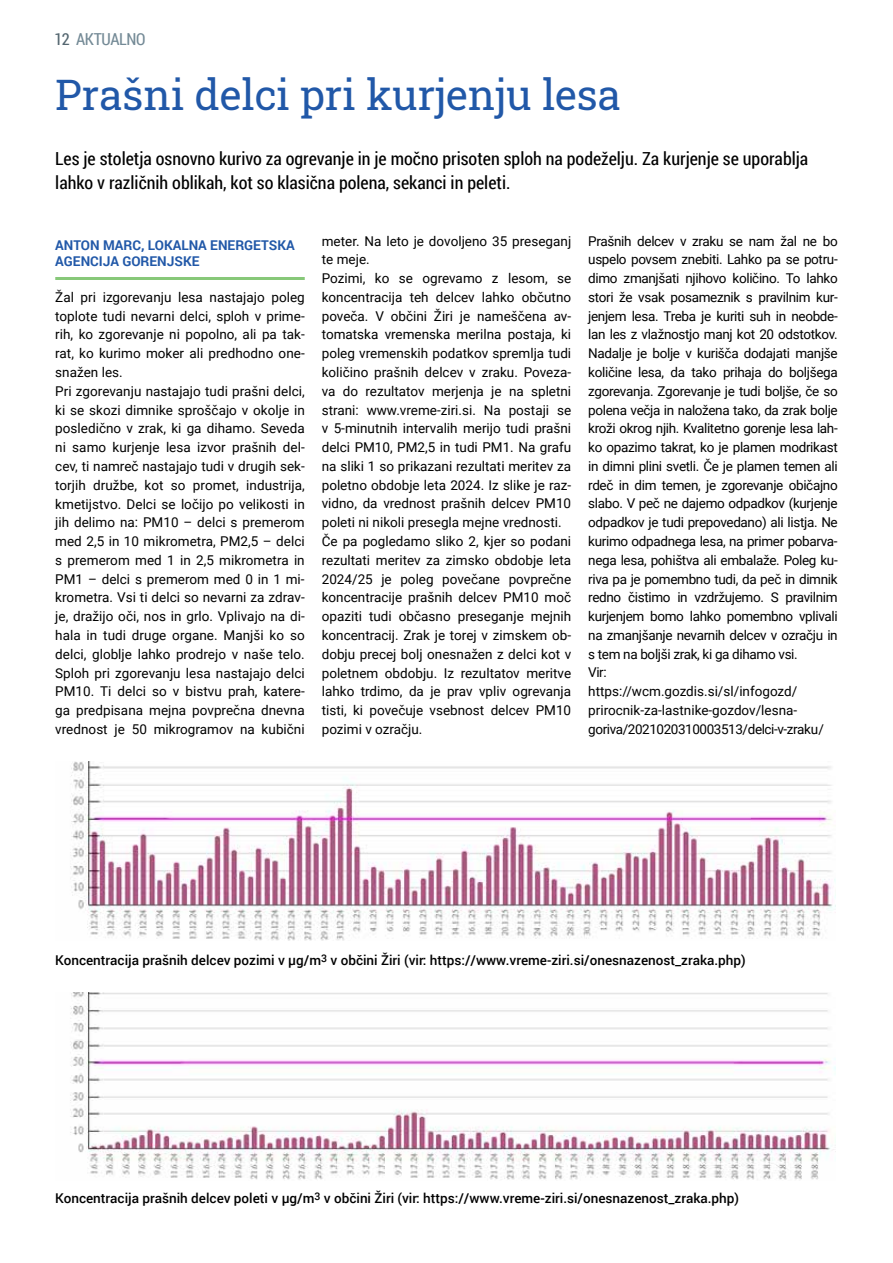
<style>
.page{position:relative;width:893px;height:1263px;background:#fff}
.page>*{position:absolute;margin:0;border:0;box-sizing:border-box;transform-origin:0 0}
.t1{font:42px "Roboto Slab";color:#2158a8}
.t2{font:18px/24px "Roboto Condensed";color:#000}
.t3{font:16.5px "Roboto Condensed";letter-spacing:-.02em;color:#748a96}
.t4{font:13.5px/18.8px "Roboto";color:#000}
.t5{font:13.5px/18.8px "Roboto";letter-spacing:-.025em;color:#000}
.t6{font:500 13.5px "Roboto";color:#000}
.t7{font:700 13.5px/16.2px "Roboto";color:#2158a8}
.s1{color:#546670}
</style>
<div class="page">
<hr style="left:55px;top:277px;width:250px;height:3px;background:#87c879">
<img style="left:70px;top:762px;width:765px;height:178px">
<img style="left:70px;top:992px;width:765px;height:188px">
<p class="t3" style="left:54px;top:27px;width:93px"><span class="s1">12</span> Aktualno</p>
<h1 class="t1" style="left:55px;top:66px;width:567px">Prašni delci pri kurjenju lesa</h1>
<h2 class="t2" style="left:55px;top:146px;width:755px">Les je stoletja osnovno kurivo za ogrevanje in je močno prisoten sploh na podeželju. Za kurjenje se uporablja lahko v različnih oblikah, kot so klasična polena, sekanci in peleti.</h2>
<p class="t7" style="left:55px;top:237px;width:241px">ANTON MARC, LOKALNA ENERGETSKA<br>AGENCIJA GORENJSKE</p>
<p class="t4" style="left:55px;top:287px;width:251px">Žal pri izgorevanju lesa nastajajo poleg toplote tudi nevarni delci, sploh v prime&shy;rih, ko zgorevanje ni popolno, ali pa tak&shy;rat, ko kurimo moker ali predhodno one&shy;snažen les.<br>Pri zgorevanju nastajajo tudi prašni delci, ki se skozi dimnike sproščajo v okolje in posledično v zrak, ki ga dihamo. Seveda ni samo kurjenje lesa izvor prašnih del&shy;cev, ti namreč nastajajo tudi v drugih sek&shy;torjih družbe, kot so promet, industrija, kmetijstvo. Delci se ločijo po velikosti in jih delimo na: PM10 – delci s premerom med 2,5 in 10 mikrometra, PM2,5 – delci s premerom med 1 in 2,5 mikrometra in PM1 – delci s premerom med 0 in 1 mi&shy;krometra. Vsi ti delci so nevarni za zdrav&shy;je, dražijo oči, nos in grlo. Vplivajo na di&shy;hala in tudi druge organe. Manjši ko so delci, globlje lahko prodrejo v naše telo.<br>Sploh pri zgorevanju lesa nastajajo delci PM10. Ti delci so v bistvu prah, katere&shy;ga predpisana mejna povprečna dnevna vrednost je 50 mikrogramov na kubični</p>
<p class="t4" style="left:322px;top:231px;width:251px">meter. Na leto je dovoljeno 35 preseganj te meje.<br>Pozimi, ko se ogrevamo z lesom, se koncentracija teh delcev lahko občutno poveča. V občini Žiri je nameščena av&shy;tomatska vremenska merilna postaja, ki poleg vremenskih podatkov spremlja tudi količino prašnih delcev v zraku. Poveza&shy;va do rezultatov merjenja je na spletni strani: www.vreme-ziri.si. Na postaji se v 5-minutnih intervalih merijo tudi prašni delci PM10, PM2,5 in tudi PM1. Na grafu na sliki 1 so prikazani rezultati meritev za poletno obdobje leta 2024. Iz slike je raz&shy;vidno, da vrednost prašnih delcev PM10 poleti ni nikoli presegla mejne vrednosti.<br>Če pa pogledamo sliko 2, kjer so podani rezultati meritev za zimsko obdobje leta 2024/25 je poleg povečane povprečne koncentracije prašnih delcev PM10 moč opaziti tudi občasno preseganje mejnih koncentracij. Zrak je torej v zimskem ob&shy;dobju precej bolj onesnažen z delci kot v poletnem obdobju. Iz rezultatov meritve lahko trdimo, da je prav vpliv ogrevanja tisti, ki povečuje vsebnost delcev PM10 pozimi v ozračju.</p>
<p class="t5" style="left:588px;top:231px;width:251px">Prašnih delcev v zraku se nam žal ne bo uspelo povsem znebiti. Lahko pa se potru&shy;dimo zmanjšati njihovo količino. To lahko stori že vsak posameznik s pravilnim kur&shy;jenjem lesa. Treba je kuriti suh in neobde&shy;lan les z vlažnostjo manj kot 20 odstotkov.<br>Nadalje je bolje v kurišča dodajati manjše količine lesa, da tako prihaja do boljšega zgorevanja. Zgorevanje je tudi boljše, če so polena večja in naložena tako, da zrak bolje kroži okrog njih. Kvalitetno gorenje lesa lah&shy;ko opazimo takrat, ko je plamen modrikast in dimni plini svetli. Če je plamen temen ali rdeč in dim temen, je zgorevanje običajno slabo. V peč ne dajemo odpadkov (kurjenje odpadkov je tudi prepovedano) ali listja. Ne kurimo odpadnega lesa, na primer pobarva&shy;nega lesa, pohištva ali embalaže. Poleg ku&shy;riva pa je pomembno tudi, da peč in dimnik redno čistimo in vzdržujemo. S pravilnim kurjenjem bomo lahko pomembno vplivali na zmanjšanje nevarnih delcev v ozračju in s tem na boljši zrak, ki ga dihamo vsi.<br>Vir:<br>https://wcm.gozdis.si/sl/infogozd/ prirocnik-za-lastnike-gozdov/lesna&shy;goriva/2021020310003513/delci-v-zraku/</p>
<p class="t6" style="left:55px;top:951px;width:692px">Koncentracija prašnih delcev pozimi v µg/m<sup>3</sup> v občini Žiri (vir: https://www.vreme-ziri.si/onesnazenost_zraka.php)</p>
<p class="t6" style="left:55px;top:1188px;width:685px">Koncentracija prašnih delcev poleti v µg/m<sup>3</sup> v občini Žiri (vir: https://www.vreme-ziri.si/onesnazenost_zraka.php)</p>
</div>
